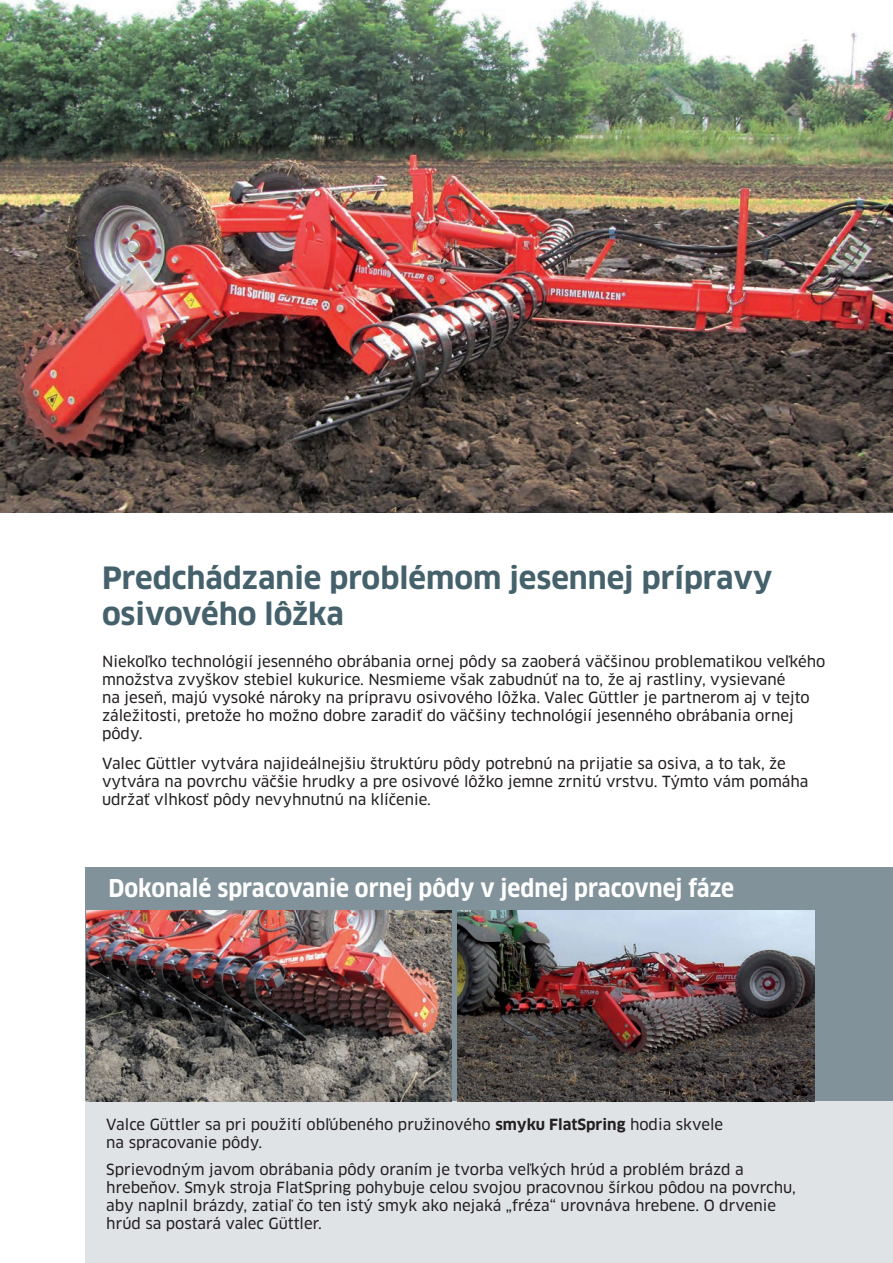
<style>
.page{position:relative;width:893px;height:1263px;background:#fff}
.page>*{position:absolute;margin:0;border:0;box-sizing:border-box;transform-origin:0 0}
.t1{font:700 30px/36px "Clan Pro";color:#45616b}
.t2{font:700 24px "Clan Pro Narr";color:#fff}
.t3{font:15px/18px "Clan Pro News";color:#231f20}
.s1{font-family:"Clan Pro";font-weight:700}
</style>
<div class="page">
<div style="left:86px;top:1101px;width:807px;height:162px;background:#e0e3e6"></div>
<div style="left:86px;top:867px;width:807px;height:234px;background:#81929a"></div>
<img style="left:86px;top:910px;width:366px;height:191px">
<img style="left:457px;top:910px;width:357px;height:191px">
<img style="left:0;top:0;width:893px;height:512px">
<h1 class="t1" style="left:102px;top:560px;width:672px">Predchádzanie problémom jesennej prípravy osivového lôžka</h1>
<p class="t3" style="left:102px;top:652px;width:725px">Niekoľko technológií jesenného obrábania ornej pôdy sa zaoberá väčšinou problematikou veľkého množstva zvyškov stebiel kukurice. Nesmieme však zabudnúť na to, že aj rastliny, vysievané<br>na jeseň, majú vysoké nároky na prípravu osivového lôžka. Valec Güttler je partnerom aj v tejto záležitosti, pretože ho možno dobre zaradiť do väčšiny technológií jesenného obrábania ornej pôdy.</p>
<p class="t3" style="left:102px;top:755px;width:708px">Valec Güttler vytvára najideálnejšiu štruktúru pôdy potrebnú na prijatie sa osiva, a to tak, že vytvára na povrchu väčšie hrudky a pre osivové lôžko jemne zrnitú vrstvu. Týmto vám pomáha udržať vlhkosť pôdy nevyhnutnú na klíčenie.</p>
<h2 class="t2" style="left:108px;top:874px;width:627px">Dokonalé spracovanie ornej pôdy v jednej pracovnej fáze</h2>
<p class="t3" style="left:106px;top:1116px;width:618px">Valce Güttler sa pri použití obľúbeného pružinového <span class="s1">smyku FlatSpring</span> hodia skvele na spracovanie pôdy.</p>
<p class="t3" style="left:106px;top:1160px;width:691px">Sprievodným javom obrábania pôdy oraním je tvorba veľkých hrúd a problém brázd a hrebeňov. Smyk stroja FlatSpring pohybuje celou svojou pracovnou šírkou pôdou na povrchu, aby naplnil brázdy, zatiaľ čo ten istý smyk ako nejaká „fréza“ urovnáva hrebene. O drvenie hrúd sa postará valec Güttler.</p>
</div>
